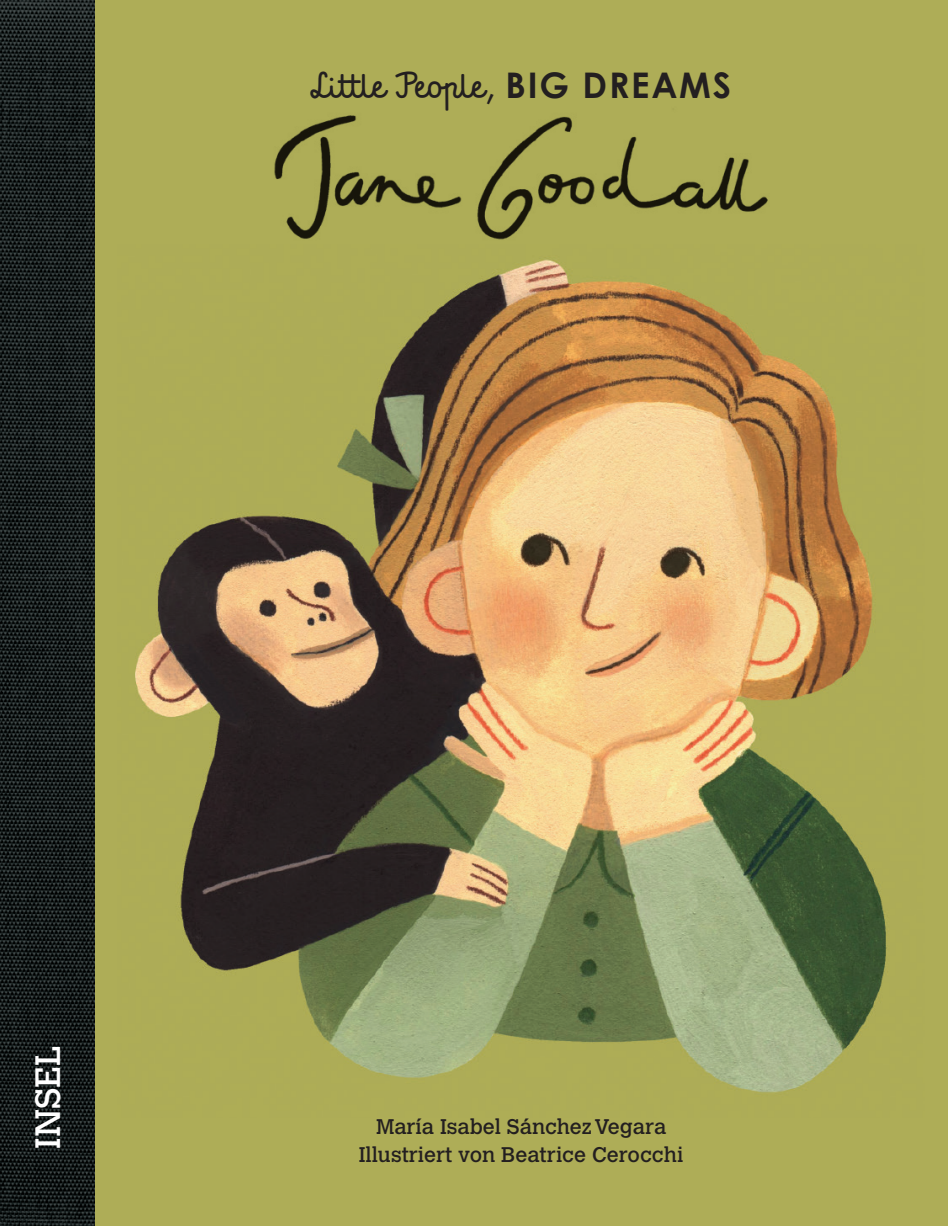
<style>
.page{position:relative;width:948px;height:1226px;background:#fff}
.page>*{position:absolute;margin:0;border:0;box-sizing:border-box;transform-origin:0 0}
.t1{font:35.35px "Mrs White";color:#231f20}
.t2{font:35px "Calvert";color:#fff}
.t3{font:21px/28px "Calvert";color:#231f20;text-align:center}
.s1{font-family:"Futura"}
.s2{font-family:"Century Gothic";font-weight:700}
</style>
<div class="page">
<div style="left:94px;top:0;width:853px;height:1225px;background:#aead57"></div>
<img style="left:0;top:0;width:94px;height:1225px">
<img style="left:274px;top:115px;width:494px;height:125px">
<img style="left:135px;top:259px;width:752px;height:834px">
<h1 class="t1" style="left:311px;top:62px;width:421px">Little People<span class="s1">,</span> <span class="s2">BIG DREAMS</span></h1>
<h2 class="t2" style="left:28px;top:1148px;width:105px;rotate:-90deg">INSEL</h2>
<p class="t3" style="left:359px;top:1112px;width:326px">María Isabel Sánchez Vegara<br>Illustriert von Beatrice Cerocchi</p>
</div>
